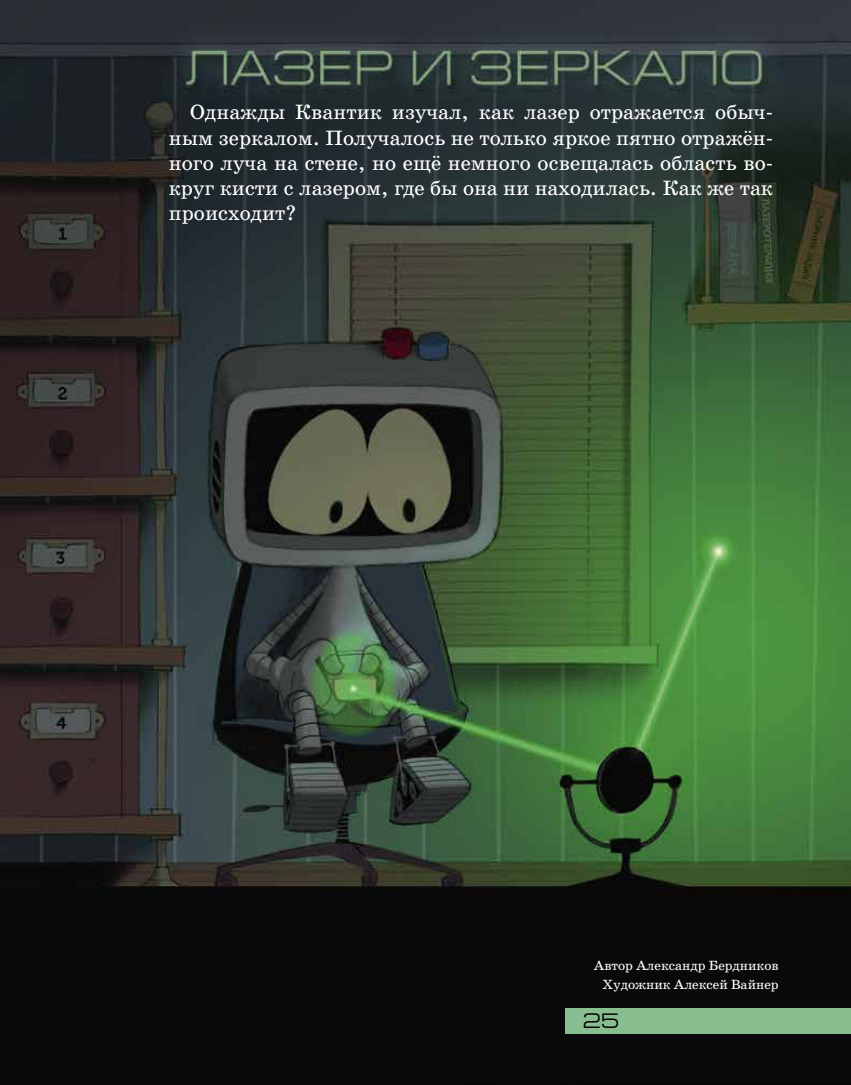
<style>
.page{position:relative;width:851px;height:1085px;background:#fff}
.page>*{position:absolute;margin:0;border:0;box-sizing:border-box;transform-origin:0 0}
.t1{font:21px/25.2px "School";color:#fff;text-align:justify}
.t2{font:21px "Europe Ext";color:#000}
.t3{font:13.5px/18.5px "School";color:#fff;text-align:right}
</style>
<div class="page">
<img style="left:0;top:0;width:850px;height:1084px">
<div style="left:566px;top:1008px;width:284px;height:25px;background:#88be8f"></div>
<p class="t1" style="left:169px;top:100px;width:605px;text-indent:21px">Однажды Квантик изучал, как лазер отражается обыч&shy;ным зеркалом. Получалось не только яркое пятно отражён&shy;ного луча на стене, но ещё немного освещалась область во&shy;круг кисти с лазером, где бы она ни находилась. Как же так происходит?</p>
<p class="t3" style="left:593px;top:956px;width:186px">Автор Александр Бердников<br>Художник Алексей Вайнер</p>
<p class="t2" style="left:583px;top:1009px;width:38px">25</p>
</div>
